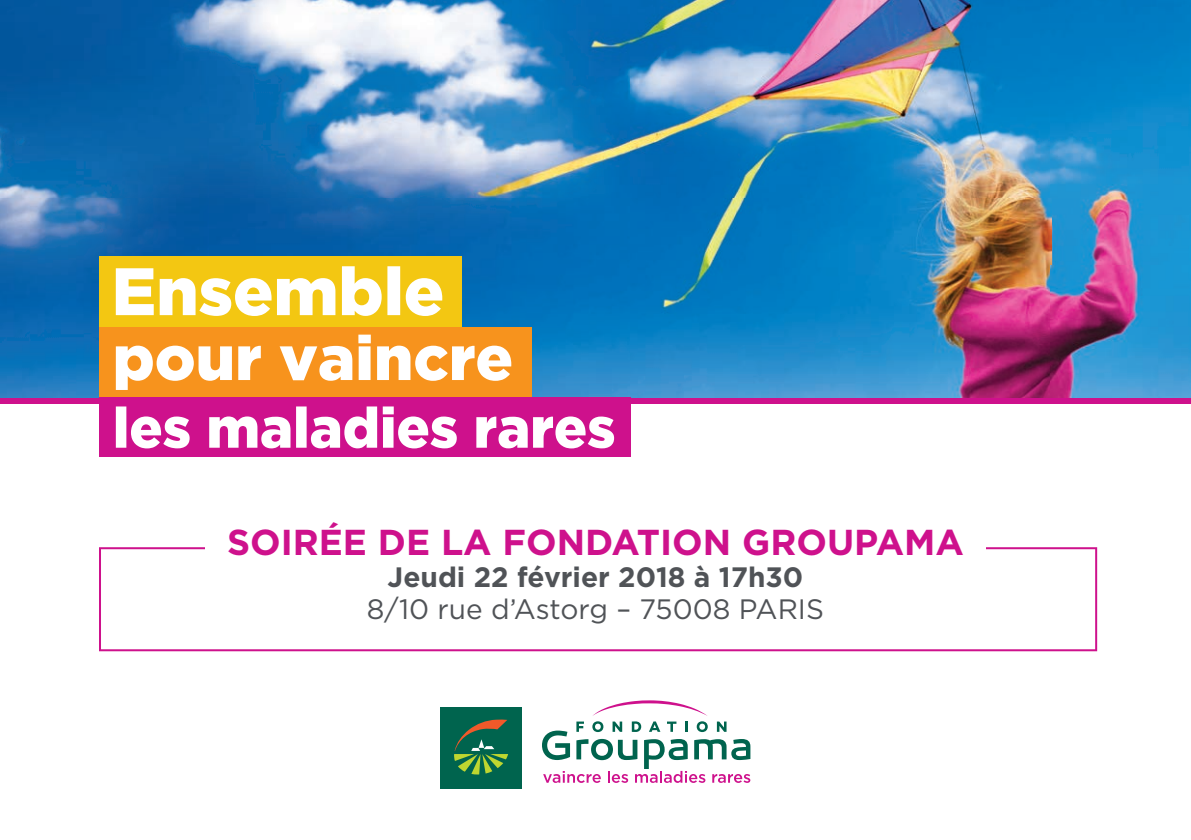
<style>
.page{position:relative;width:1191px;height:840px;background:#fff}
.page>*{position:absolute;margin:0;border:0;box-sizing:border-box;transform-origin:0 0}
.t1{font:700 36px "Gotham";color:#ce118c}
.t2{font:28px "Gotham";color:#505357}
.t3{font:700 28px "Gotham";color:#505357}
</style>
<div class="page">
<img style="left:0;top:0;width:1191px;height:397px">
<div style="left:0;top:397px;width:1191px;height:6px;background:#ce118c"></div>
<div style="left:99px;top:256px;width:362px;height:70px;background:#f3c712"></div>
<div style="left:99px;top:326px;width:432px;height:71px;background:#f7931d"></div>
<div style="left:99px;top:397px;width:531px;height:60px;background:#ce118c"></div>
<svg style="left:116px;top:406px;width:498px;height:42px"></svg>
<svg style="left:116px;top:334px;width:395px;height:56px"></svg>
<svg style="left:116px;top:266px;width:326px;height:50px"></svg>
<div style="left:441px;top:706px;width:81px;height:81px;background:#00644e"></div>
<svg style="left:454px;top:719px;width:54px;height:55px"></svg>
<svg style="left:542px;top:721px;width:208px;height:61px"></svg>
<svg style="left:593px;top:700px;width:113px;height:15px"></svg>
<svg style="left:99px;top:547px;width:998px;height:104px"></svg>
<div style="left:205px;top:520px;width:780px;height:42px;background:#fff"></div>
<p class="t1" style="left:227px;top:517px;width:738px">SOIRÉE DE LA FONDATION GROUPAMA</p>
<p class="t3" style="left:388px;top:557px;width:417px">Jeudi 22 février 2018 à 17h30</p>
<p class="t2" style="left:367px;top:590px;width:458px">8/10 rue d’Astorg – 75008 PARIS</p>
</div>
